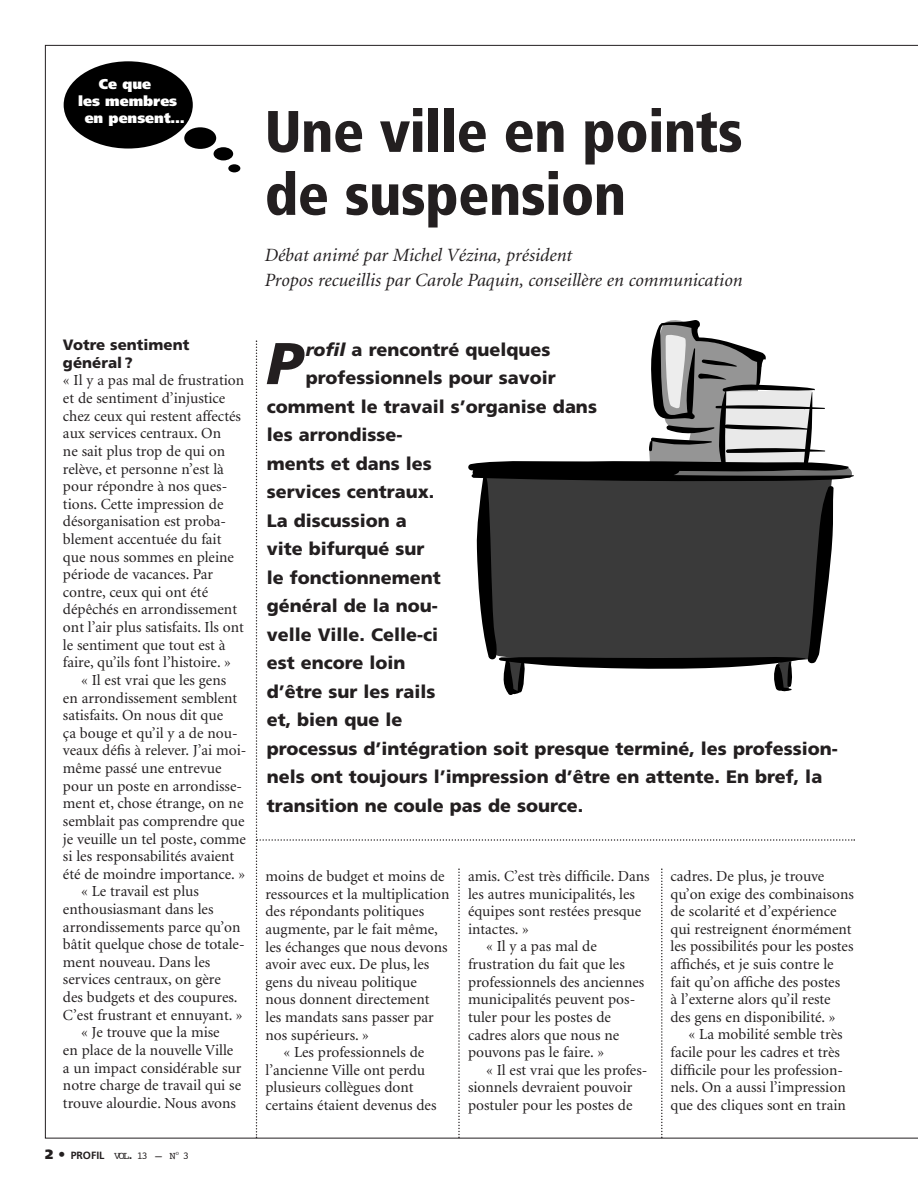
<style>
.page{position:relative;width:918px;height:1188px;background:#fff}
.page>*{position:absolute;margin:0;border:0;box-sizing:border-box;transform-origin:0 0}
.t1{font:italic 900 58.8px "Frutiger";color:#231f20}
.t2{font:900 condensed 58.5px/63px "Frutiger";letter-spacing:-.01em;color:#231f20}
.t3{font:italic 18.75px/25.5px "Minion";color:#231f20}
.t4{font:900 18px "Frutiger";color:#231f20}
.t5{font:15.3px/17.5px "Minion";color:#231f20}
.t6{font:900 15px/17.7px "Frutiger";color:#231f20}
.t7{font:900 14.25px "Frutiger";color:#fff}
.t8{font:10.5px "Courier";color:#231f20}
.s1{font-family:"Frutiger";font-weight:900;font-size:13.5px}
.s2{font-family:"Frutiger";font-weight:700}
.s3{font-style:italic}
</style>
<div class="page">
<div style="left:64px;top:61px;width:129px;height:88px;background:#000;border-radius:50%"></div>
<div style="left:184px;top:127px;width:32px;height:22px;background:#000;border-radius:50%"></div>
<div style="left:214px;top:147px;width:19px;height:13px;background:#000;border-radius:50%"></div>
<div style="left:228px;top:164px;width:12px;height:8px;background:#000;border-radius:50%"></div>
<svg style="left:256px;top:320px;width:599px;height:818px"></svg>
<p class="t7" style="left:99px;top:78px;width:54px">Ce que</p>
<p class="t7" style="left:78px;top:95px;width:101px">les membres</p>
<p class="t7" style="left:85px;top:113px;width:102px">en pensent…</p>
<h2 class="t2" style="left:265px;top:105px;width:480px">Une ville en points de suspension</h2>
<p class="t3" style="left:265px;top:244px;width:479px">Débat animé par Michel Vézina, président<br>Propos recueillis par Carole Paquin, conseillère en communication</p>
<p class="t6" style="left:63px;top:337px;width:128px">Votre sentiment général ?</p>
<p class="t5" style="left:63px;top:373px;width:183px">« Il y a pas mal de frustration</p>
<p class="t5" style="left:63px;top:391px;width:164px">et de sentiment d’injustice</p>
<p class="t5" style="left:63px;top:408px;width:180px">chez ceux qui restent affectés</p>
<p class="t5" style="left:63px;top:426px;width:160px">aux services centraux. On</p>
<p class="t5" style="left:63px;top:444px;width:164px">ne sait plus trop de qui on</p>
<p class="t5" style="left:63px;top:461px;width:163px">relève, et personne n’est là</p>
<p class="t5" style="left:63px;top:479px;width:166px">pour répondre à nos ques-</p>
<p class="t5" style="left:63px;top:496px;width:162px">tions. Cette impression de</p>
<p class="t5" style="left:63px;top:514px;width:165px">désorganisation est proba-</p>
<p class="t5" style="left:63px;top:532px;width:160px">blement accentuée du fait</p>
<p class="t5" style="left:63px;top:549px;width:173px">que nous sommes en pleine</p>
<p class="t5" style="left:63px;top:567px;width:152px">période de vacances. Par</p>
<p class="t5" style="left:63px;top:584px;width:147px">contre, ceux qui ont été</p>
<p class="t5" style="left:63px;top:602px;width:176px">dépêchés en arrondissement</p>
<p class="t5" style="left:63px;top:620px;width:183px">ont l’air plus satisfaits. Ils ont</p>
<p class="t5" style="left:63px;top:637px;width:164px">le sentiment que tout est à</p>
<p class="t5" style="left:63px;top:655px;width:170px">faire, qu’ils font l’histoire. »</p>
<p class="t5" style="left:81px;top:673px;width:147px">« Il est vrai que les gens</p>
<p class="t5" style="left:63px;top:690px;width:176px">en arrondissement semblent</p>
<p class="t5" style="left:63px;top:708px;width:162px">satisfaits. On nous dit que</p>
<p class="t5" style="left:63px;top:725px;width:176px">ça bouge et qu’il y a de nou-</p>
<p class="t5" style="left:63px;top:743px;width:185px">veaux défis à relever. J’ai moi-</p>
<p class="t5" style="left:63px;top:761px;width:160px">même passé une entrevue</p>
<p class="t5" style="left:63px;top:778px;width:181px">pour un poste en arrondisse-</p>
<p class="t5" style="left:63px;top:796px;width:182px">ment et, chose étrange, on ne</p>
<p class="t5" style="left:63px;top:814px;width:183px">semblait pas comprendre que</p>
<p class="t5" style="left:63px;top:831px;width:185px">je veuille un tel poste, comme</p>
<p class="t5" style="left:63px;top:849px;width:173px">si les responsabilités avaient</p>
<p class="t5" style="left:63px;top:866px;width:184px">été de moindre importance. »</p>
<p class="t5" style="left:81px;top:884px;width:119px">« Le travail est plus</p>
<p class="t5" style="left:63px;top:902px;width:152px">enthousiasmant dans les</p>
<p class="t5" style="left:63px;top:919px;width:179px">arrondissements parce qu’on</p>
<p class="t5" style="left:63px;top:937px;width:183px">bâtit quelque chose de totale-</p>
<p class="t5" style="left:63px;top:954px;width:149px">ment nouveau. Dans les</p>
<p class="t5" style="left:63px;top:972px;width:159px">services centraux, on gère</p>
<p class="t5" style="left:63px;top:990px;width:176px">des budgets et des coupures.</p>
<p class="t5" style="left:63px;top:1007px;width:181px">C’est frustrant et ennuyant. »</p>
<p class="t5" style="left:81px;top:1025px;width:140px">« Je trouve que la mise</p>
<p class="t5" style="left:63px;top:1043px;width:172px">en place de la nouvelle Ville</p>
<p class="t5" style="left:63px;top:1060px;width:180px">a un impact considérable sur</p>
<p class="t5" style="left:63px;top:1078px;width:180px">notre charge de travail qui se</p>
<p class="t5" style="left:63px;top:1095px;width:174px">trouve alourdie. Nous avons</p>
<p class="t8" style="left:45px;top:1151px;width:146px"><span class="s1">2 •</span> <span class="s2">PROFIL</span> VOL. 13 – N<sup>O</sup> 3</p>
<h1 class="t1" style="left:267px;top:340px;width:37px">P</h1>
<p class="t4" style="left:306px;top:342px;width:246px"><span class="s3">rofil</span> a rencontré quelques</p>
<p class="t4" style="left:306px;top:371px;width:251px">professionnels pour savoir</p>
<p class="t4" style="left:267px;top:399px;width:332px">comment le travail s’organise dans</p>
<p class="t4" style="left:267px;top:428px;width:137px">les arrondisse-</p>
<p class="t4" style="left:267px;top:456px;width:167px">ments et dans les</p>
<p class="t4" style="left:267px;top:485px;width:169px">services centraux.</p>
<p class="t4" style="left:267px;top:513px;width:142px">La discussion a</p>
<p class="t4" style="left:267px;top:542px;width:159px">vite bifurqué sur</p>
<p class="t4" style="left:267px;top:570px;width:176px">le fonctionnement</p>
<p class="t4" style="left:267px;top:599px;width:173px">général de la nou-</p>
<p class="t4" style="left:267px;top:627px;width:173px">velle Ville. Celle-ci</p>
<p class="t4" style="left:267px;top:656px;width:140px">est encore loin</p>
<p class="t4" style="left:267px;top:684px;width:170px">d’être sur les rails</p>
<p class="t4" style="left:267px;top:713px;width:137px">et, bien que le</p>
<p class="t4" style="left:267px;top:741px;width:573px">processus d’intégration soit presque terminé, les profession-</p>
<p class="t4" style="left:267px;top:770px;width:557px">nels ont toujours l’impression d’être en attente. En bref, la</p>
<p class="t4" style="left:267px;top:798px;width:318px">transition ne coule pas de source.</p>
<p class="t5" style="left:266px;top:869px;width:181px">moins de budget et moins de</p>
<p class="t5" style="left:266px;top:886px;width:186px">ressources et la multiplication</p>
<p class="t5" style="left:266px;top:904px;width:160px">des répondants politiques</p>
<p class="t5" style="left:266px;top:922px;width:174px">augmente, par le fait même,</p>
<p class="t5" style="left:266px;top:939px;width:184px">les échanges que nous devons</p>
<p class="t5" style="left:266px;top:957px;width:165px">avoir avec eux. De plus, les</p>
<p class="t5" style="left:266px;top:974px;width:153px">gens du niveau politique</p>
<p class="t5" style="left:266px;top:992px;width:166px">nous donnent directement</p>
<p class="t5" style="left:266px;top:1010px;width:170px">les mandats sans passer par</p>
<p class="t5" style="left:266px;top:1027px;width:105px">nos supérieurs. »</p>
<p class="t5" style="left:284px;top:1045px;width:142px">« Les professionnels de</p>
<p class="t5" style="left:266px;top:1062px;width:161px">l’ancienne Ville ont perdu</p>
<p class="t5" style="left:266px;top:1080px;width:150px">plusieurs collègues dont</p>
<p class="t5" style="left:266px;top:1098px;width:172px">certains étaient devenus des</p>
<p class="t5" style="left:468px;top:869px;width:183px">amis. C’est très difficile. Dans</p>
<p class="t5" style="left:468px;top:886px;width:168px">les autres municipalités, les</p>
<p class="t5" style="left:468px;top:904px;width:175px">équipes sont restées presque</p>
<p class="t5" style="left:468px;top:921px;width:62px">intactes. »</p>
<p class="t5" style="left:486px;top:939px;width:112px">« Il y a pas mal de</p>
<p class="t5" style="left:468px;top:957px;width:158px">frustration du fait que les</p>
<p class="t5" style="left:468px;top:974px;width:178px">professionnels des anciennes</p>
<p class="t5" style="left:468px;top:992px;width:169px">municipalités peuvent pos-</p>
<p class="t5" style="left:468px;top:1010px;width:144px">tuler pour les postes de</p>
<p class="t5" style="left:468px;top:1027px;width:153px">cadres alors que nous ne</p>
<p class="t5" style="left:468px;top:1045px;width:138px">pouvons pas le faire. »</p>
<p class="t5" style="left:486px;top:1062px;width:163px">« Il est vrai que les profes-</p>
<p class="t5" style="left:468px;top:1080px;width:166px">sionnels devraient pouvoir</p>
<p class="t5" style="left:468px;top:1098px;width:166px">postuler pour les postes de</p>
<p class="t5" style="left:671px;top:869px;width:185px">cadres. De plus, je trouve qu’on exige des combinaisons de scolarité et d’expérience qui restreignent énormément les possibilités pour les postes affichés, et je suis contre le fait qu’on affiche des postes<br>à l’externe alors qu’il reste des gens en disponibilité. »</p>
<p class="t5" style="left:671px;top:1027px;width:177px;text-indent:18px">« La mobilité semble très facile pour les cadres et très difficile pour les profession&shy;nels. On a aussi l’impression que des cliques sont en train</p>
</div>
